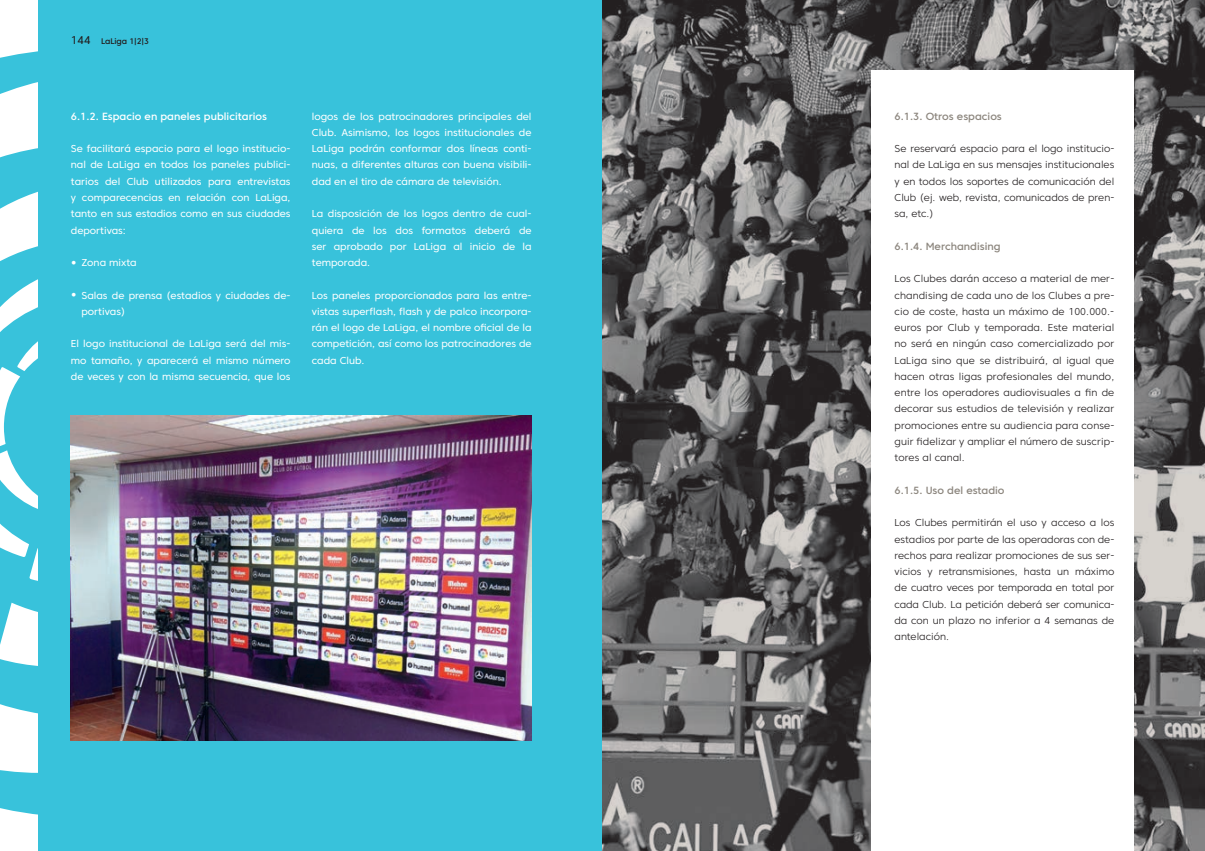
<style>
.page{position:relative;width:1205px;height:851px;background:#fff}
.page>*{position:absolute;margin:0;border:0;box-sizing:border-box;transform-origin:0 0}
.Subtitulo_1_1_1{font:500 10.38px "Core Sans C 55";color:#8d877f}
.Subtitulo_1_1_1-2{font:500 10.38px "Core Sans C 55";color:#fff}
.Texto_corrido{font:300 10px/16.2px "Core Sans C 35";color:#231f20;text-align:justify}
.Texto_corrido-2{font:10px/16.2px "Core Sans C 45";color:#fff;text-align:justify}
.t1{font:500 8.12px "Core Sans C 55";letter-spacing:-.01em;color:#231f20}
.s1{font-family:"Core Sans C 45";font-weight:400;font-size:11.25px}
.s2{font-size:15px}
</style>
<div class="page">
<div style="left:0;top:0;width:603px;height:850px;background:#38c2db"></div>
<svg style="left:0;top:808px;width:38px;height:42px;background:#edf9fb"></svg>
<svg style="left:0;top:704px;width:38px;height:69px;background:#ecf9fb"></svg>
<svg style="left:0;top:602px;width:38px;height:64px"></svg>
<svg style="left:0;top:0;width:38px;height:581px"></svg>
<img style="left:71px;top:416px;width:460px;height:324px">
<img style="left:603px;top:0;width:602px;height:850px">
<div style="left:872px;top:71px;width:262px;height:779px;background:#fff"></div>
<p class="t1" style="left:71px;top:36px;width:80px"><span class="s1">144</span> LaLiga 1|2|3</p>
<p class="Subtitulo_1_1_1-2" style="left:71px;top:110px;width:198px">6.1.2. Espacio en paneles publicitarios</p>
<p class="Texto_corrido-2" style="left:71px;top:140px;width:221px">Se facilitará espacio para el logo institucio&shy;nal de LaLiga en todos los paneles publici&shy;tarios del Club utilizados para entrevistas y comparecencias en relación con LaLiga, tanto en sus estadios como en sus ciudades deportivas:</p>
<p class="Texto_corrido-2" style="left:71px;top:254px;width:67px"><span class="s2">•</span> Zona mixta</p>
<p class="Texto_corrido-2" style="left:81px;top:287px;width:211px;text-indent:-11px"><span class="s2">•</span> Salas de prensa (estadios y ciudades de&shy;portivas)</p>
<p class="Texto_corrido-2" style="left:71px;top:335px;width:221px">El logo institucional de LaLiga será del mis&shy;mo tamaño, y aparecerá el mismo número de veces y con la misma secuencia, que los</p>
<p class="Texto_corrido-2" style="left:312px;top:108px;width:221px">logos de los patrocinadores principales del Club. Asimismo, los logos institucionales de LaLiga podrán conformar dos líneas conti&shy;nuas, a diferentes alturas con buena visibili&shy;dad en el tiro de cámara de televisión.</p>
<p class="Texto_corrido-2" style="left:312px;top:205px;width:221px">La disposición de los logos dentro de cual&shy;quiera de los dos formatos deberá de ser aprobado por LaLiga al inicio de la temporada.</p>
<p class="Texto_corrido-2" style="left:312px;top:287px;width:221px">Los paneles proporcionados para las entre&shy;vistas superflash, flash y de palco incorpora&shy;rán el logo de LaLiga, el nombre oficial de la competición, así como los patrocinadores de cada Club.</p>
<p class="Subtitulo_1_1_1" style="left:894px;top:110px;width:109px">6.1.3. Otros espacios</p>
<p class="Texto_corrido" style="left:894px;top:140px;width:221px">Se reservará espacio para el logo institucio&shy;nal de LaLiga en sus mensajes institucionales y en todos los soportes de comunicación del Club (ej. web, revista, comunicados de pren&shy;sa, etc.)</p>
<p class="Subtitulo_1_1_1" style="left:894px;top:240px;width:107px">6.1.4. Merchandising</p>
<p class="Texto_corrido" style="left:894px;top:270px;width:221px">Los Clubes darán acceso a material de mer&shy;chandising de cada uno de los Clubes a pre&shy;cio de coste, hasta un máximo de 100.000.- euros por Club y temporada. Este material no será en ningún caso comercializado por LaLiga sino que se distribuirá, al igual que hacen otras ligas profesionales del mundo, entre los operadores audiovisuales a fin de decorar sus estudios de televisión y realizar promociones entre su audiencia para conse&shy;guir fidelizar y ampliar el número de suscrip&shy;tores al canal.</p>
<p class="Subtitulo_1_1_1" style="left:894px;top:483px;width:111px">6.1.5. Uso del estadio</p>
<p class="Texto_corrido" style="left:894px;top:514px;width:221px">Los Clubes permitirán el uso y acceso a los estadios por parte de las operadoras con de&shy;rechos para realizar promociones de sus ser&shy;vicios y retransmisiones, hasta un máximo de cuatro veces por temporada en total por cada Club. La petición deberá ser comunica&shy;da con un plazo no inferior a 4 semanas de antelación.</p>
</div>
